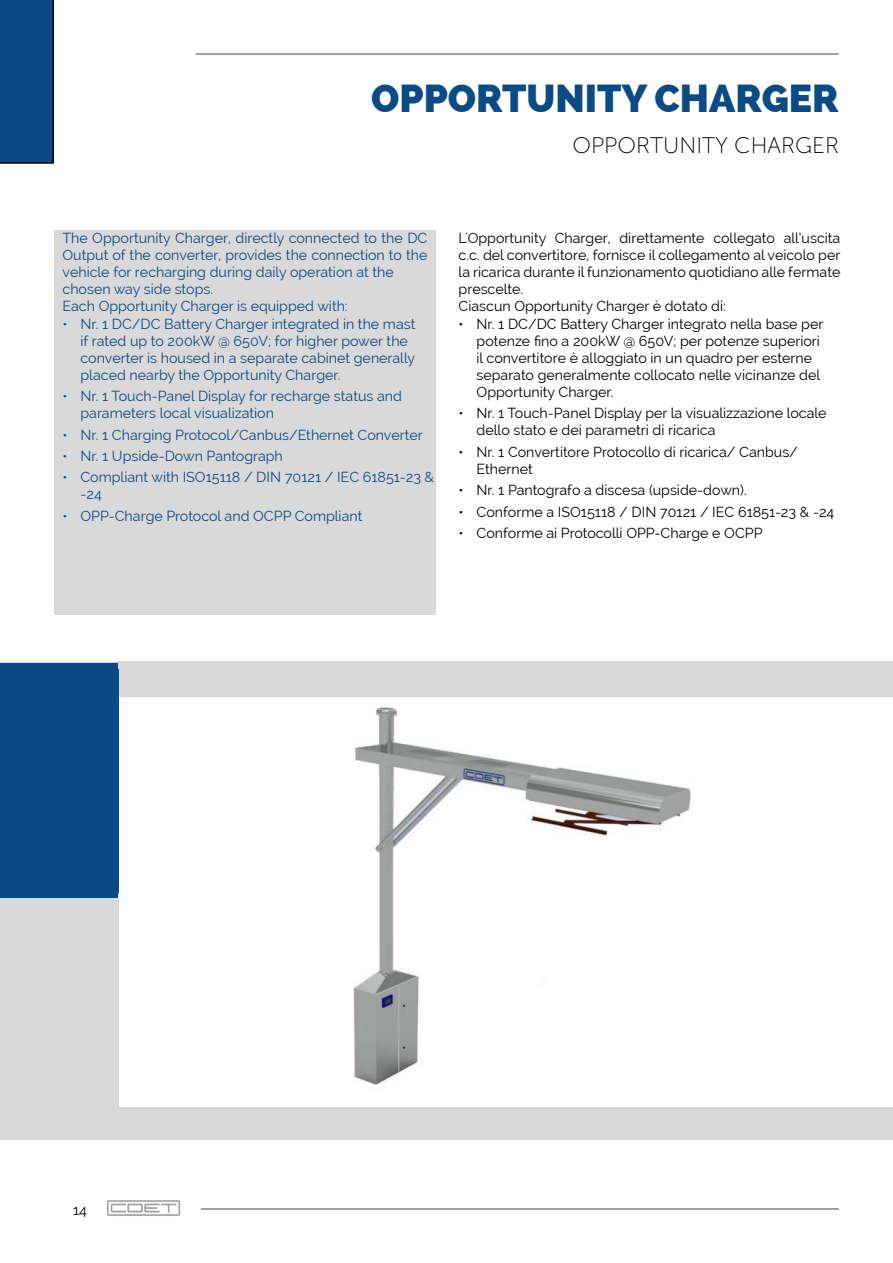
<style>
.page{position:relative;width:893px;height:1263px;background:#fff}
.page>*{position:absolute;margin:0;border:0;box-sizing:border-box;transform-origin:0 0}
.t1{font:800 39px "Raleway";color:#0a4b86}
.t2{font:22.5px "Museo Sans 100";color:#000}
.t3{font:14.25px/17.1px "Raleway";color:#000}
.t4{font:14.25px/17.1px "Raleway";color:#0a4b86}
</style>
<div class="page">
<div style="left:54px;top:230px;width:382px;height:384px;background:#d9d9d9"></div>
<div style="left:0;top:661px;width:803px;height:237px;background:#0a4b86"></div>
<div style="left:119px;top:662px;width:774px;height:418px;background:#d9d9d9"></div>
<div style="left:0;top:898px;width:893px;height:242px;background:#d9d9d9"></div>
<div style="left:53px;top:669px;width:65px;height:223px;background:#0a4b86"></div>
<div style="left:119px;top:697px;width:774px;height:410px;background:#fff"></div>
<img style="left:353px;top:707px;width:338px;height:378px">
<hr style="left:201px;top:1208px;width:638px;height:2px;background:#868686">
<img style="left:107px;top:1200px;width:74px;height:16px">
<div style="left:0;top:0;width:54px;height:164px;background:#0a4b86"></div>
<hr style="left:196px;top:53px;width:643px;height:2px;background:#868686">
<h1 class="t1" style="left:371px;top:76px;width:469px">OPPORTUNITY CHARGER</h1>
<h2 class="t2" style="left:572px;top:133px;width:268px">OPPORTUNITY CHARGER</h2>
<p class="t4" style="left:63px;top:229px;width:366px">The Opportunity Charger, directly connected to the DC Output of the converter, provides the connection to the vehicle for recharging during daily operation at the chosen way side stops.<br>Each Opportunity Charger is equipped with:</p>
<p class="t4" style="left:81px;top:315px;width:336px;text-indent:-18px">• Nr. 1 DC/DC Battery Charger integrated in the mast if rated up to 200kW @ 650V; for higher power the converter is housed in a separate cabinet generally placed nearby the Opportunity Charger.</p>
<p class="t4" style="left:81px;top:388px;width:323px;text-indent:-18px">• Nr. 1 Touch-Panel Display for recharge status and parameters local visualization</p>
<p class="t4" style="left:63px;top:426px;width:362px">• Nr. 1 Charging Protocol/Canbus/Ethernet Converter</p>
<p class="t4" style="left:63px;top:447px;width:222px">• Nr. 1 Upside-Down Pantograph</p>
<p class="t4" style="left:81px;top:469px;width:355px;text-indent:-18px">• Compliant with ISO15118 / DIN 70121 / IEC 61851-23 &amp; -24</p>
<p class="t4" style="left:63px;top:507px;width:301px">• OPP-Charge Protocol and OCPP Compliant</p>
<p class="t3" style="left:459px;top:229px;width:383px">L'Opportunity Charger, direttamente collegato all’uscita c.c. del convertitore, fornisce il collegamento al veicolo per la ricarica durante il funzionamento quotidiano alle fermate prescelte.<br>Ciascun Opportunity Charger è dotato di:</p>
<p class="t3" style="left:477px;top:315px;width:348px;text-indent:-18px">• Nr. 1 DC/DC Battery Charger integrato nella base per potenze fino a 200kW @ 650V; per potenze superiori il convertitore è alloggiato in un quadro per esterne separato generalmente collocato nelle vicinanze del Opportunity Charger.</p>
<p class="t3" style="left:477px;top:405px;width:352px;text-indent:-18px">• Nr. 1 Touch-Panel Display per la visualizzazione locale dello stato e dei parametri di ricarica</p>
<p class="t3" style="left:477px;top:443px;width:323px;text-indent:-18px">• Nr. 1 Convertitore Protocollo di ricarica/ Canbus/<br>Ethernet</p>
<p class="t3" style="left:459px;top:482px;width:290px">• Nr. 1 Pantografo a discesa (upside-down).</p>
<p class="t3" style="left:459px;top:503px;width:377px">• Conforme a ISO15118 / DIN 70121 / IEC 61851-23 &amp; -24</p>
<p class="t3" style="left:459px;top:524px;width:306px">• Conforme ai Protocolli OPP-Charge e OCPP</p>
<p class="t3" style="left:73px;top:1201px;width:15px">14</p>
</div>
